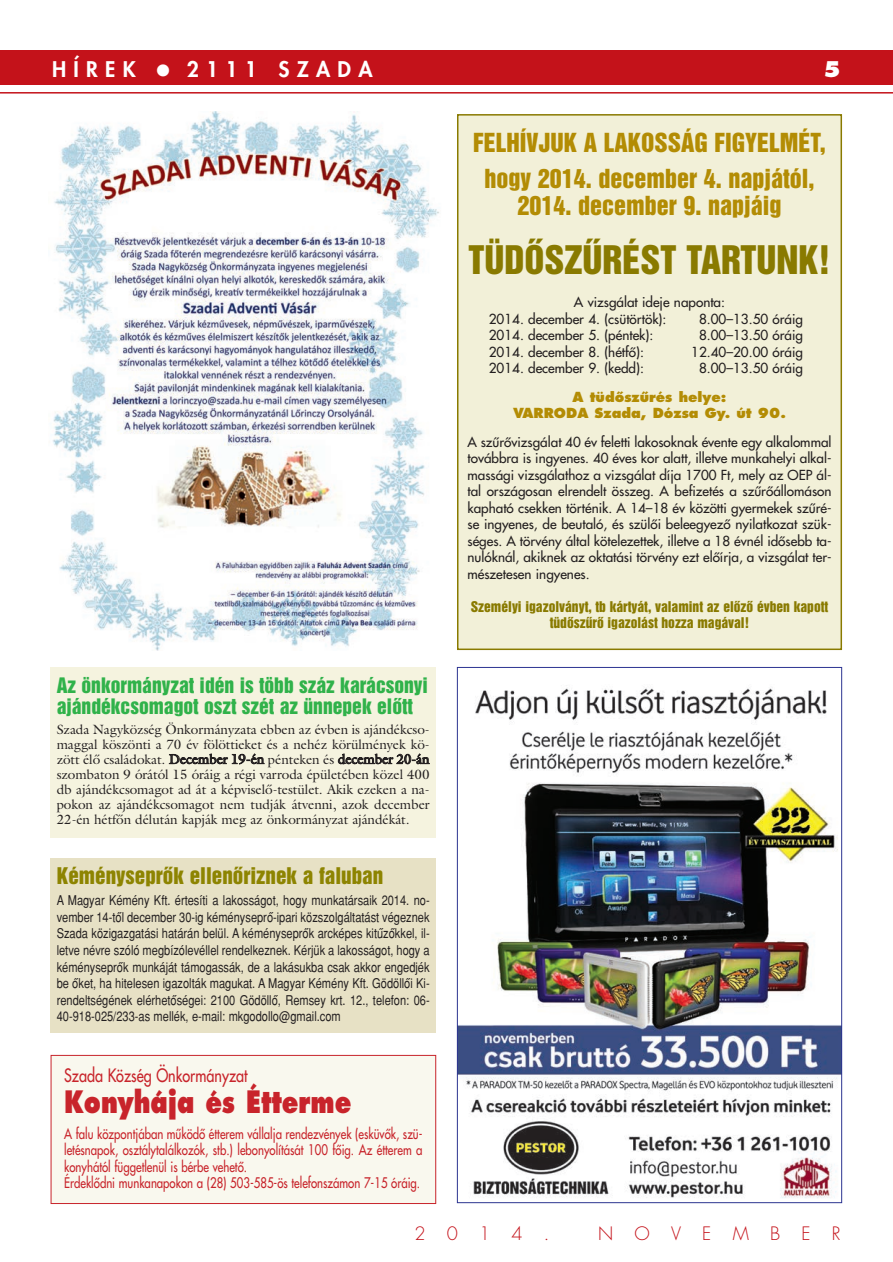
<style>
.page{position:relative;width:893px;height:1262px;background:#fff}
.page>*{position:absolute;margin:0;border:0;box-sizing:border-box;transform-origin:0 0}
.t1{font:36px "H Helvetica Inserat";color:#897a00}
.t2{font:700 30px "H Futura Extra";color:#c8242b;scale:.8 1}
.t3{font:24px/36px "H Helvetica Inserat";color:#b38c04;text-align:center}
.t4{font:21px "H Helvetica Inserat";color:#8d8401}
.t5{font:800 21px "H Futura";letter-spacing:.345em;color:#fff}
.t6{font:700 21px "H Futura Extra";color:#fff}
.t7{font:19.5px/21px "H Helvetica Inserat";color:#30b24a}
.t8{font:18px "H Futura";color:#c8242b;scale:.8 1}
.t9{font:300 18px "H Futura";letter-spacing:1.18em;color:#c4121a}
.t10{font:14.25px/16.5px "H Futura";color:#c8242b;scale:.8 1}
.t11{font:13.5px/16.5px "Futura AH";color:#231f20}
.t12{font:13.5px/16.6px "H Helvetica Narrow";color:#231f20;text-align:justify}
.t13{font:13.5px/15px "Galliard AH";letter-spacing:-.005em;color:#231f20;text-align:justify}
.t14{font:13.5px/16.5px "H Helvetica Inserat";color:#897a00;text-align:center}
.t15{font:700 13.5px/16.5px "Futura AH Extra";color:#b38c04;text-align:center}
</style>
<div class="page">
<div style="left:0;top:50px;width:892px;height:34px;background:#c4121a"></div>
<hr style="left:0;top:92px;width:892px;height:2px;background:#c4121a">
<img style="left:459px;top:688px;width:381px;height:510px">
<div style="left:51px;top:858px;width:384px;height:174px;background:#e7e1c5"></div>
<div style="left:457px;top:115px;width:384px;height:534px;background:#f2f0d8"></div>
<div style="left:457px;top:114px;width:385px;height:536px;border:2px solid #897a00"></div>
<img style="left:52px;top:111px;width:387px;height:540px">
<div style="left:51px;top:667px;width:384px;height:170px;background:#f5f3df"></div>
<div style="left:51px;top:1055px;width:384px;height:148px;background:#f9f8ee"></div>
<div style="left:51px;top:1055px;width:385px;height:148px;border:1px solid #c8242b"></div>
<h3 class="t5" style="left:52px;top:59px;width:85px">HÍREK</h3>
<h3 class="t5" style="left:187px;top:59px;width:187px">2111 SZADA</h3>
<h3 class="t6" style="left:823px;top:60px;width:19px">5</h3>
<h3 class="t7" style="left:57px;top:676px;width:373px">Az önkormányzat idén is több száz karácsonyi ajándékcsomagot oszt szét az ünnepek elôtt</h3>
<p class="t13" style="left:57px;top:723px;width:374px">Szada Nagyközség Önkormányzata ebben az évben is ajándékcso&shy;maggal köszönti a 70 év fölöttieket és a nehéz körülmények kö&shy;zött élô családokat. December 19-én pénteken és december 20-án szombaton 9 órától 15 óráig a régi varroda épületében közel 400 db ajándékcsomagot ad át a képviselô-testület. Akik ezeken a na&shy;pokon az ajándékcsomagot nem tudják átvenni, azok december 22-én hétfôn délután kapják meg az önkormányzat ajándékát.</p>
<h3 class="t4" style="left:57px;top:867px;width:328px">Kéményseprôk ellenôriznek a faluban</h3>
<p class="t12" style="left:57px;top:893px;width:374px">A Magyar Kémény Kft. értesíti a lakosságot, hogy munkatársaik 2014. no&shy;vember 14-tôl december 30-ig kéményseprô-ipari közszolgáltatást végeznek Szada közigazgatási határán belül. A kéményseprôk arcképes kitûzôkkel, il&shy;letve névre szóló megbízólevéllel rendelkeznek. Kérjük a lakosságot, hogy a kéményseprôk munkáját támogassák, de a lakásukba csak akkor engedjék be ôket, ha hitelesen igazolták magukat. A Magyar Kémény Kft. Gödöllôi Ki&shy;rendeltségének elérhetôségei: 2100 Gödöllô, Remsey krt. 12., telefon: 06- 40-918-025/233-as mellék, e-mail: mkgodollo@gmail.com</p>
<h3 class="t8" style="left:64px;top:1066px;width:231px">Szada Község Önkormányzat</h3>
<h2 class="t2" style="left:64px;top:1088px;width:361px">Konyhája és Étterme</h2>
<p class="t10" style="left:64px;top:1126px;width:449px">A falu központjában mûködô étterem vállalja rendezvények (esküvôk, szü&shy;letésnapok, osztálytalálkozók, stb.) lebonyolítását 100 fôig. Az étterem a konyhától függetlenül is bérbe vehetô.<br>Érdeklôdni munkanapokon a (28) 503-585-ös telefonszámon 7-15 óráig.</p>
<h3 class="t3" style="left:473px;top:126px;width:354px">FELHÍVJUK A LAKOSSÁG FIGYELMÉT, hogy 2014. december 4. napjától,</h3>
<h3 class="t3" style="left:517px;top:189px;width:265px">2014. december 9. napjáig</h3>
<h1 class="t1" style="left:468px;top:245px;width:363px">TÜDÔSZÛRÉST TARTUNK!</h1>
<p class="t11" style="left:488px;top:295px;width:238px;text-indent:85px">A vizsgálat ideje naponta:<br>2014. december 4. (csütörtök):</p>
<p class="t11" style="left:699px;top:311px;width:105px">8.00–13.50 óráig</p>
<p class="t11" style="left:488px;top:328px;width:166px">2014. december 5. (péntek):</p>
<p class="t11" style="left:699px;top:328px;width:105px">8.00–13.50 óráig</p>
<p class="t11" style="left:488px;top:344px;width:157px">2014. december 8. (hétfô):</p>
<p class="t11" style="left:691px;top:344px;width:113px">12.40–20.00 óráig</p>
<p class="t11" style="left:488px;top:361px;width:157px">2014. december 9. (kedd):</p>
<p class="t11" style="left:699px;top:361px;width:105px">8.00–13.50 óráig</p>
<p class="t15" style="left:513px;top:389px;width:274px">A tüdôszûrés helye:<br>VARRODA Szada, Dózsa Gy. út 90.</p>
<p class="t11" style="left:467px;top:434px;width:365px;text-align:justify">A szûrôvizsgálat 40 év feletti lakosoknak évente egy alkalommal továbbra is ingyenes. 40 éves kor alatt, illetve munkahelyi alkal&shy;massági vizsgálathoz a vizsgálat díja 1700 Ft, mely az OEP ál&shy;tal országosan elrendelt összeg. A befizetés a szûrôállomáson kapható csekken történik. A 14–18 év közötti gyermekek szûré&shy;se ingyenes, de beutaló, és szülôi beleegyezô nyilatkozat szük&shy;séges. A törvény által kötelezettek, illetve a 18 évnél idôsebb ta&shy;nulóknál, akiknek az oktatási törvény ezt elôírja, a vizsgálat ter&shy;mészetesen ingyenes.</p>
<p class="t14" style="left:470px;top:598px;width:359px">Személyi igazolványt, tb kártyát, valamint az elôzô évben kapott tüdôszûrô igazolást hozza magával!</p>
<h3 class="t9" style="left:414px;top:1224px;width:137px">2014.</h3>
<h3 class="t9" style="left:598px;top:1224px;width:244px">NOVEMBER</h3>
</div>
